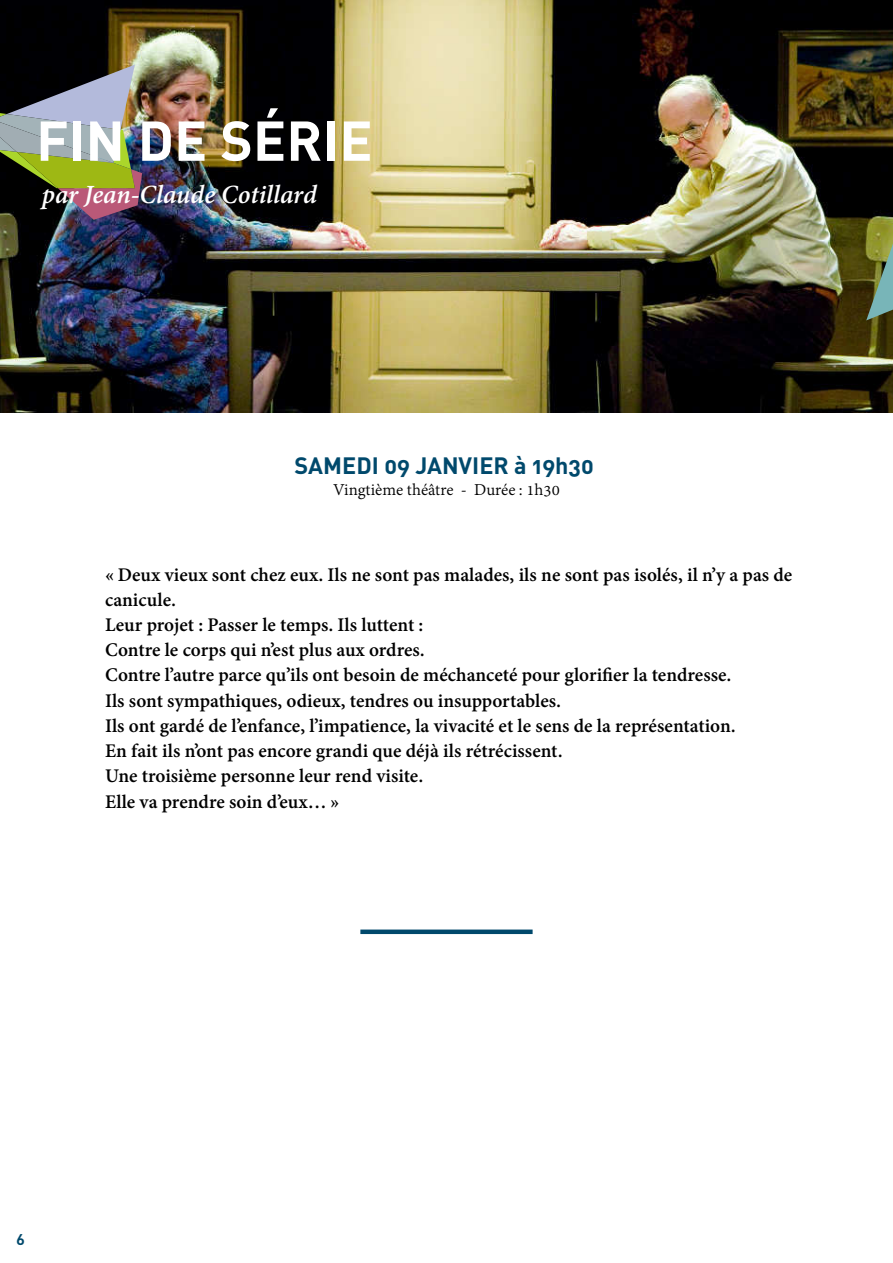
<style>
.page{position:relative;width:893px;height:1263px;background:#fff}
.page>*{position:absolute;margin:0;border:0;box-sizing:border-box;transform-origin:0 0}
.t1{font:55.2px "DIN Bold Alternate";color:#fff}
.t2{font:italic 700 28.5px "Adobe Devanagari";letter-spacing:-.005em;color:#fff}
.t3{font:23.4px "DIN Bold Alternate";color:#00496c}
.t4{font:700 21px/25.2px "Adobe Devanagari";color:#000}
.t5{font:18px "Adobe Devanagari";color:#000}
.t6{font:15px "DIN Bold Alternate";color:#00496c}
</style>
<div class="page">
<img style="left:0;top:0;width:893px;height:412px">
<img style="left:0;top:65px;width:142px;height:155px">
<div style="left:360px;top:929px;width:173px;height:5px;background:#00496c"></div>
<svg style="left:866px;top:215px;width:27px;height:105px;background:#738652"></svg>
<h1 class="t1" style="left:36px;top:105px;width:338px">FIN DE SÉRIE</h1>
<h2 class="t2" style="left:42px;top:178px;width:276px">par Jean-Claude Cotillard</h2>
<p class="t3" style="left:294px;top:450px;width:301px">SAMEDI 09 JANVIER à 19h30</p>
<p class="t5" style="left:333px;top:480px;width:228px">Vingtième théâtre - Durée : 1h30</p>
<p class="t4" style="left:105px;top:564px;width:689px">« Deux vieux sont chez eux. Ils ne sont pas malades, ils ne sont pas isolés, il n’y a pas de canicule.<br>Leur projet : Passer le temps. Ils luttent :<br>Contre le corps qui n’est plus aux ordres.<br>Contre l’autre parce qu’ils ont besoin de méchanceté pour glorifier la tendresse.<br>Ils sont sympathiques, odieux, tendres ou insupportables.<br>Ils ont gardé de l’enfance, l’impatience, la vivacité et le sens de la représentation.<br>En fait ils n’ont pas encore grandi que déjà ils rétrécissent.<br>Une troisième personne leur rend visite.<br>Elle va prendre soin d’eux… »</p>
<p class="t6" style="left:16px;top:1230px;width:10px">6</p>
</div>
